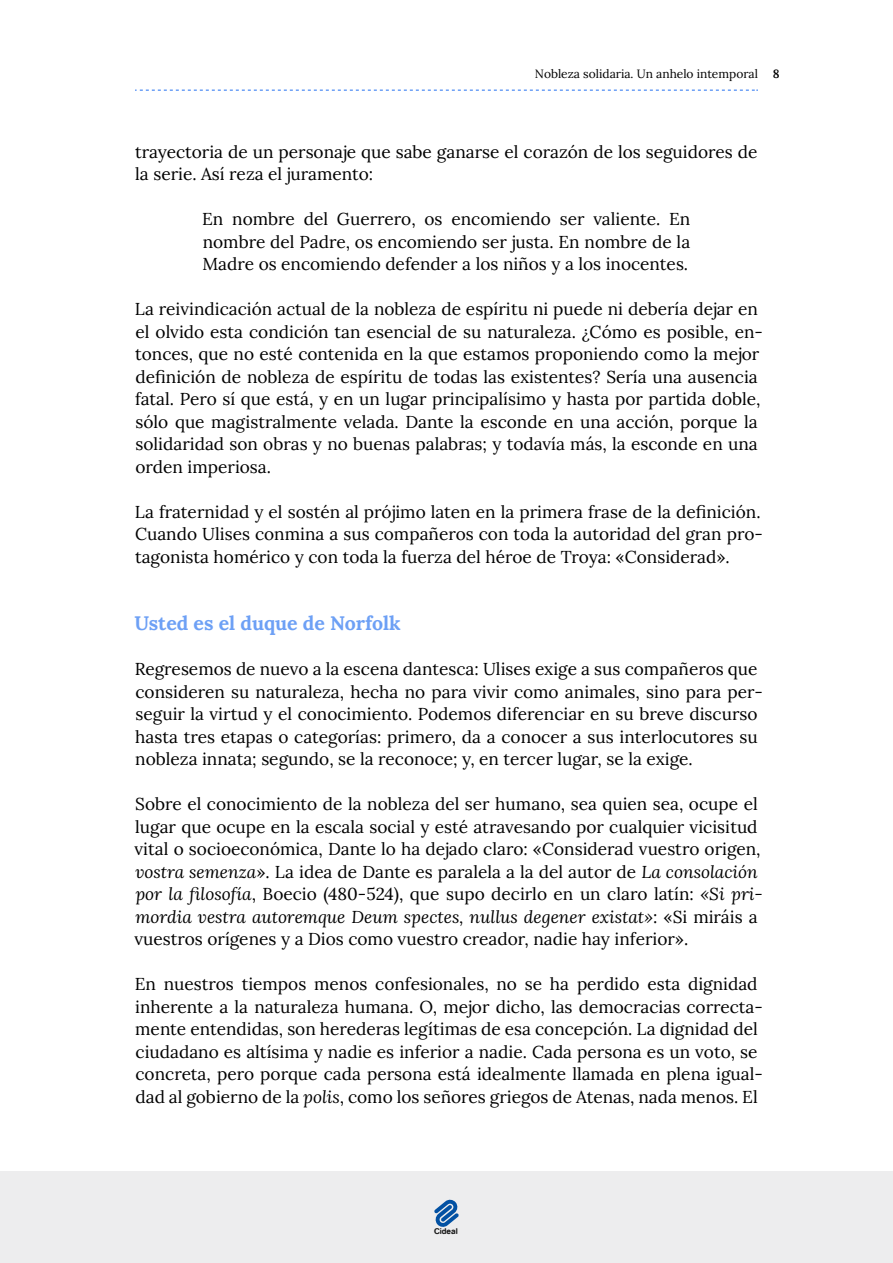
<style>
.page{position:relative;width:893px;height:1263px;background:#fff}
.page>*{position:absolute;margin:0;border:0;box-sizing:border-box;transform-origin:0 0}
.t1{font:700 19.5px "Lora";color:#6da0f5}
.t2{font:17.25px/22.5px "Lora";color:#000}
.t3{font:12px "Lora";color:#000}
.t4{font:500 8.25px "AG Book Rounded";color:#1c1c1c}
.s1{font-weight:600}
.s2{font-style:italic}
</style>
<div class="page">
<div style="left:0;top:1171px;width:893px;height:92px;background:#ededee"></div>
<svg style="left:434px;top:1199px;width:25px;height:28px"></svg>
<svg style="left:135px;top:89px;width:623px;height:2px"></svg>
<p class="t3" style="left:535px;top:64px;width:246px">Nobleza solidaria. Un anhelo intemporal <span class="s1">8</span></p>
<p class="t2" style="left:135px;top:139px;width:624px">trayectoria de un personaje que sabe ganarse el corazón de los seguidores de la serie. Así reza el juramento:</p>
<p class="t2" style="left:202px;top:206px;width:490px;text-align:justify">En nombre del Guerrero, os encomiendo ser valiente. En nombre del Padre, os encomiendo ser justa. En nombre de la Madre os encomiendo defender a los niños y a los inocentes.</p>
<p class="t2" style="left:135px;top:296px;width:630px">La reivindicación actual de la nobleza de espíritu ni puede ni debería dejar en el olvido esta condición tan esencial de su naturaleza. ¿Cómo es posible, en&shy;tonces, que no esté contenida en la que estamos proponiendo como la mejor definición de nobleza de espíritu de todas las existentes? Sería una ausencia fatal. Pero sí que está, y en un lugar principalísimo y hasta por partida doble, sólo que magistralmente velada. Dante la esconde en una acción, porque la solidaridad son obras y no buenas palabras; y todavía más, la esconde en una orden imperiosa.</p>
<p class="t2" style="left:135px;top:499px;width:630px">La fraternidad y el sostén al prójimo laten en la primera frase de la definición.<br>Cuando Ulises conmina a sus compañeros con toda la autoridad del gran pro&shy;tagonista homérico y con toda la fuerza del héroe de Troya: «Considerad».</p>
<p class="t1" style="left:135px;top:608px;width:268px">Usted es el duque de Norfolk</p>
<p class="t2" style="left:135px;top:656px;width:630px">Regresemos de nuevo a la escena dantesca: Ulises exige a sus compañeros que consideren su naturaleza, hecha no para vivir como animales, sino para per&shy;seguir la virtud y el conocimiento. Podemos diferenciar en su breve discurso hasta tres etapas o categorías: primero, da a conocer a sus interlocutores su nobleza innata; segundo, se la reconoce; y, en tercer lugar, se la exige.</p>
<p class="t2" style="left:134px;top:791px;width:630px">Sobre el conocimiento de la nobleza del ser humano, sea quien sea, ocupe el lugar que ocupe en la escala social y esté atravesando por cualquier vicisitud vital o socioeconómica, Dante lo ha dejado claro: «Considerad vuestro origen, <span class="s2">vostra semenza</span>». La idea de Dante es paralela a la del autor de <span class="s2">La consolación por la filosofía</span>, Boecio (480-524), que supo decirlo en un claro latín: <span class="s2">«Si pri&shy;mordia vestra autoremque Deum spectes, nullus degener existat»</span>: «Si miráis a vuestros orígenes y a Dios como vuestro creador, nadie hay inferior».</p>
<p class="t2" style="left:135px;top:971px;width:630px">En nuestros tiempos menos confesionales, no se ha perdido esta dignidad inherente a la naturaleza humana. O, mejor dicho, las democracias correcta&shy;mente entendidas, son herederas legítimas de esa concepción. La dignidad del ciudadano es altísima y nadie es inferior a nadie. Cada persona es un voto, se concreta, pero porque cada persona está idealmente llamada en plena igual&shy;dad al gobierno de la <span class="s2">polis</span>, como los señores griegos de Atenas, nada menos. El</p>
<p class="t4" style="left:434px;top:1226px;width:25px">Cideal</p>
</div>
